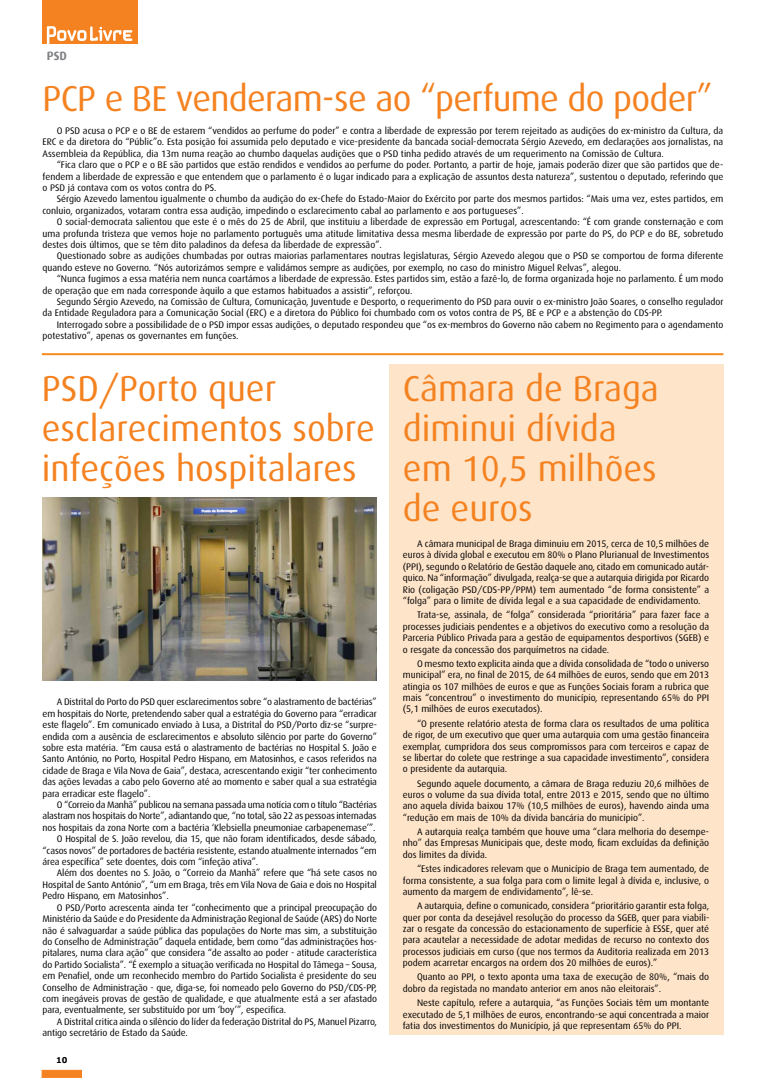
<style>
.page{position:relative;width:766px;height:1078px;background:#fff}
.page>*{position:absolute;margin:0;border:0;box-sizing:border-box;transform-origin:0 0}
.t1{font:36px/40px "Dax";color:#f58220}
.t2{font:36px "Dax";letter-spacing:-.02em;color:#f58220}
.t3{font:700 12px "Dax";color:#808285}
.t4{font:9.5px/11.4px "Dax";letter-spacing:-.01em;color:#000;text-align:justify}
.t5{font:700 8px "Verdana";color:#000}
</style>
<div class="page">
<div style="left:42px;top:1069px;width:40px;height:8px;background:#f58220;border:1px solid #f58220"></div>
<div style="left:389px;top:364px;width:334px;height:671px;background:#fee4c9"></div>
<div style="left:43px;top:0;width:95px;height:44px;background:#f58220"></div>
<svg style="left:47px;top:26px;width:85px;height:18px"></svg>
<img style="left:43px;top:497px;width:334px;height:183px">
<hr style="left:42px;top:353px;width:681px;height:2px;background:#f68b1f">
<p class="t3" style="left:47px;top:49px;width:15px">PSD</p>
<h1 class="t2" style="left:43px;top:79px;width:671px">PCP e BE venderam-se ao “perfume do poder”</h1>
<p class="t4" style="left:43px;top:125px;width:682px;text-indent:14px">O PSD acusa o PCP e o BE de estarem “vendidos ao perfume do poder” e contra a liberdade de expressão por terem rejeitado as audições do ex-ministro da Cultura, da ERC e da diretora do “Públic”o. Esta posição foi assumida pelo deputado e vice-presidente da bancada social-democrata Sérgio Azevedo, em declarações aos jornalistas, na Assembleia da República, dia 13m numa reação ao chumbo daquelas audições que o PSD tinha pedido através de um requerimento na Comissão de Cultura.</p>
<p class="t4" style="left:43px;top:159px;width:682px;text-indent:14px">“Fica claro que o PCP e o BE são partidos que estão rendidos e vendidos ao perfume do poder. Portanto, a partir de hoje, jamais poderão dizer que são partidos que de&shy;fendem a liberdade de expressão e que entendem que o parlamento é o lugar indicado para a explicação de assuntos desta natureza”, sustentou o deputado, referindo que o PSD já contava com os votos contra do PS.</p>
<p class="t4" style="left:43px;top:193px;width:682px;text-indent:14px">Sérgio Azevedo lamentou igualmente o chumbo da audição do ex-Chefe do Estado-Maior do Exército por parte dos mesmos partidos: “Mais uma vez, estes partidos, em conluio, organizados, votaram contra essa audição, impedindo o esclarecimento cabal ao parlamento e aos portugueses”.</p>
<p class="t4" style="left:43px;top:216px;width:682px;text-indent:14px">O social-democrata salientou que este é o mês do 25 de Abril, que instituiu a liberdade de expressão em Portugal, acrescentando: “É com grande consternação e com uma profunda tristeza que vemos hoje no parlamento português uma atitude limitativa dessa mesma liberdade de expressão por parte do PS, do PCP e do BE, sobretudo destes dois últimos, que se têm dito paladinos da defesa da liberdade de expressão”.</p>
<p class="t4" style="left:43px;top:250px;width:682px;text-indent:14px">Questionado sobre as audições chumbadas por outras maiorias parlamentares noutras legislaturas, Sérgio Azevedo alegou que o PSD se comportou de forma diferente quando esteve no Governo. “Nós autorizámos sempre e validámos sempre as audições, por exemplo, no caso do ministro Miguel Relvas”, alegou.</p>
<p class="t4" style="left:43px;top:273px;width:682px;text-indent:14px">“Nunca fugimos a essa matéria nem nunca coartámos a liberdade de expressão. Estes partidos sim, estão a fazê-lo, de forma organizada hoje no parlamento. É um modo de operação que em nada corresponde àquilo a que estamos habituados a assistir”, reforçou.</p>
<p class="t4" style="left:43px;top:296px;width:682px;text-indent:14px">Segundo Sérgio Azevedo, na Comissão de Cultura, Comunicação, Juventude e Desporto, o requerimento do PSD para ouvir o ex-ministro João Soares, o conselho regulador da Entidade Reguladora para a Comunicação Social (ERC) e a diretora do Público foi chumbado com os votos contra de PS, BE e PCP e a abstenção do CDS-PP.</p>
<p class="t4" style="left:43px;top:319px;width:682px;text-indent:14px">Interrogado sobre a possibilidade de o PSD impor essas audições, o deputado respondeu que “os ex-membros do Governo não cabem no Regimento para o agendamento potestativo”, apenas os governantes em funções.</p>
<h1 class="t1" style="left:42px;top:369px;width:334px">PSD/Porto quer esclarecimentos sobre infeções hospitalares</h1>
<h1 class="t1" style="left:403px;top:369px;width:257px">Câmara de Braga diminui dívida em 10,5 milhões de euros</h1>
<p class="t4" style="left:403px;top:538px;width:308px;text-indent:14px">A câmara municipal de Braga diminuiu em 2015, cerca de 10,5 milhões de euros à dívida global e executou em 80% o Plano Plurianual de Investimentos (PPI), segundo o Relatório de Gestão daquele ano, citado em comunicado autár&shy;quico. Na “informação” divulgada, realça-se que a autarquia dirigida por Ricardo Rio (coligação PSD/CDS-PP/PPM) tem aumentado “de forma consistente” a “folga” para o limite de dívida legal e a sua capacidade de endividamento.</p>
<p class="t4" style="left:403px;top:609px;width:308px;text-indent:14px">Trata-se, assinala, de “folga” considerada “prioritária” para fazer face a processes judiciais pendentes e a objetivos do executivo como a resolução da Parceria Público Privada para a gestão de equipamentos desportivos (SGEB) e o resgate da concessão dos parquímetros na cidade.</p>
<p class="t4" style="left:403px;top:657px;width:308px;text-indent:14px">O mesmo texto explicita ainda que a dívida consolidada de “todo o universo municipal” era, no final de 2015, de 64 milhões de euros, sendo que em 2013 atingia os 107 milhões de euros e que as Funções Sociais foram a rubrica que mais “concentrou” o investimento do município, representando 65% do PPI (5,1 milhões de euros executados).</p>
<p class="t4" style="left:403px;top:717px;width:308px;text-indent:14px">“O presente relatório atesta de forma clara os resultados de uma política de rigor, de um executivo que quer uma autarquia com uma gestão financeira exemplar, cumpridora dos seus compromissos para com terceiros e capaz de se libertar do colete que restringe a sua capacidade investimento”, considera o presidente da autarquia.</p>
<p class="t4" style="left:403px;top:777px;width:308px;text-indent:14px">Segundo aquele documento, a câmara de Braga reduziu 20,6 milhões de euros o volume da sua dívida total, entre 2013 e 2015, sendo que no último ano aquela dívida baixou 17% (10,5 milhões de euros), havendo ainda uma “redução em mais de 10% da dívida bancária do município”.</p>
<p class="t4" style="left:403px;top:826px;width:308px;text-indent:14px">A autarquia realça também que houve uma “clara melhoria do desempe&shy;nho” das Empresas Municipais que, deste modo, ficam excluídas da definição dos limites da dívida.</p>
<p class="t4" style="left:403px;top:863px;width:308px;text-indent:14px">“Estes indicadores relevam que o Município de Braga tem aumentado, de forma consistente, a sua folga para com o limite legal à dívida e, inclusive, o aumento da margem de endividamento”, lê-se.</p>
<p class="t4" style="left:403px;top:900px;width:308px;text-indent:14px">A autarquia, define o comunicado, considera “prioritário garantir esta folga, quer por conta da desejável resolução do processo da SGEB, quer para viabili&shy;zar o resgate da concessão do estacionamento de superfície à ESSE, quer até para acautelar a necessidade de adotar medidas de recurso no contexto dos processos judiciais em curso (que nos termos da Auditoria realizada em 2013 podem acarretar encargos na ordem dos 20 milhões de euros).”</p>
<p class="t4" style="left:403px;top:971px;width:308px;text-indent:14px">Quanto ao PPI, o texto aponta uma taxa de execução de 80%, “mais do dobro da registada no mandato anterior em anos não eleitorais”.</p>
<p class="t4" style="left:403px;top:996px;width:308px;text-indent:14px">Neste capítulo, refere a autarquia, “as Funções Sociais têm um montante executado de 5,1 milhões de euros, encontrando-se aqui concentrada a maior fatia dos investimentos do Município, já que representam 65% do PPI.</p>
<p class="t4" style="left:43px;top:696px;width:336px;text-indent:14px">A Distrital do Porto do PSD quer esclarecimentos sobre “o alastramento de bactérias” em hospitais do Norte, pretendendo saber qual a estratégia do Governo para “erradicar este flagelo”. Em comunicado enviado à Lusa, a Distrital do PSD/Porto diz-se “surpre&shy;endida com a ausência de esclarecimentos e absoluto silêncio por parte do Governo” sobre esta matéria. “Em causa está o alastramento de bactérias no Hospital S. João e Santo António, no Porto, Hospital Pedro Hispano, em Matosinhos, e casos referidos na cidade de Braga e Vila Nova de Gaia”, destaca, acrescentando exigir “ter conhecimento das ações levadas a cabo pelo Governo até ao momento e saber qual a sua estratégia para erradicar este flagelo”.</p>
<p class="t4" style="left:57px;top:798px;width:322px">O “Correio da Manhã” publicou na semana passada uma notícia com o título “Bactérias</p>
<p class="t4" style="left:43px;top:810px;width:335px">alastram nos hospitais do Norte”, adiantando que, “no total, são 22 as pessoas internadas</p>
<p class="t4" style="left:43px;top:821px;width:334px">nos hospitais da zona Norte com a bactéria ‘Klebsiella pneumoniae carbapenemase’”.</p>
<p class="t4" style="left:57px;top:833px;width:322px">O Hospital de S. João revelou, dia 15, que não foram identificados, desde sábado,</p>
<p class="t4" style="left:43px;top:844px;width:336px">“casos novos” de portadores de bactéria resistente, estando atualmente internados “em</p>
<p class="t4" style="left:43px;top:855px;width:217px">área específica” sete doentes, dois com “infeção ativa”.</p>
<p class="t4" style="left:57px;top:867px;width:322px">Além dos doentes no S. João, o “Correio da Manhã” refere que “há sete casos no</p>
<p class="t4" style="left:43px;top:878px;width:336px">Hospital de Santo António”, “um em Braga, três em Vila Nova de Gaia e dois no Hospital</p>
<p class="t4" style="left:43px;top:890px;width:128px">Pedro Hispano, em Matosinhos”.</p>
<p class="t4" style="left:57px;top:901px;width:321px">O PSD/Porto acrescenta ainda ter “conhecimento que a principal preocupação do</p>
<p class="t4" style="left:43px;top:912px;width:336px">Ministério da Saúde e do Presidente da Administração Regional de Saúde (ARS) do Norte</p>
<p class="t4" style="left:43px;top:924px;width:336px">não é salvaguardar a saúde pública das populações do Norte mas sim, a substituição</p>
<p class="t4" style="left:43px;top:935px;width:336px">do Conselho de Administração” daquela entidade, bem como “das administrações hos-</p>
<p class="t4" style="left:43px;top:947px;width:336px">pitalares, numa clara ação” que considera “de assalto ao poder - atitude característica</p>
<p class="t4" style="left:43px;top:958px;width:336px">do Partido Socialista”. “É exemplo a situação verificada no Hospital do Tâmega – Sousa,</p>
<p class="t4" style="left:43px;top:969px;width:336px">em Penafiel, onde um reconhecido membro do Partido Socialista é presidente do seu</p>
<p class="t4" style="left:43px;top:981px;width:336px">Conselho de Administração - que, diga-se, foi nomeado pelo Governo do PSD/CDS-PP,</p>
<p class="t4" style="left:43px;top:992px;width:336px">com inegáveis provas de gestão de qualidade, e que atualmente está a ser afastado</p>
<p class="t4" style="left:43px;top:1004px;width:245px">para, eventualmente, ser substituído por um ‘boy’”, especifica.</p>
<p class="t4" style="left:57px;top:1015px;width:322px">A Distrital critica ainda o silêncio do líder da federação Distrital do PS, Manuel Pizarro,</p>
<p class="t4" style="left:43px;top:1026px;width:147px">antigo secretário de Estado da Saúde.</p>
<p class="t5" style="left:56px;top:1054px;width:13px">10</p>
</div>
